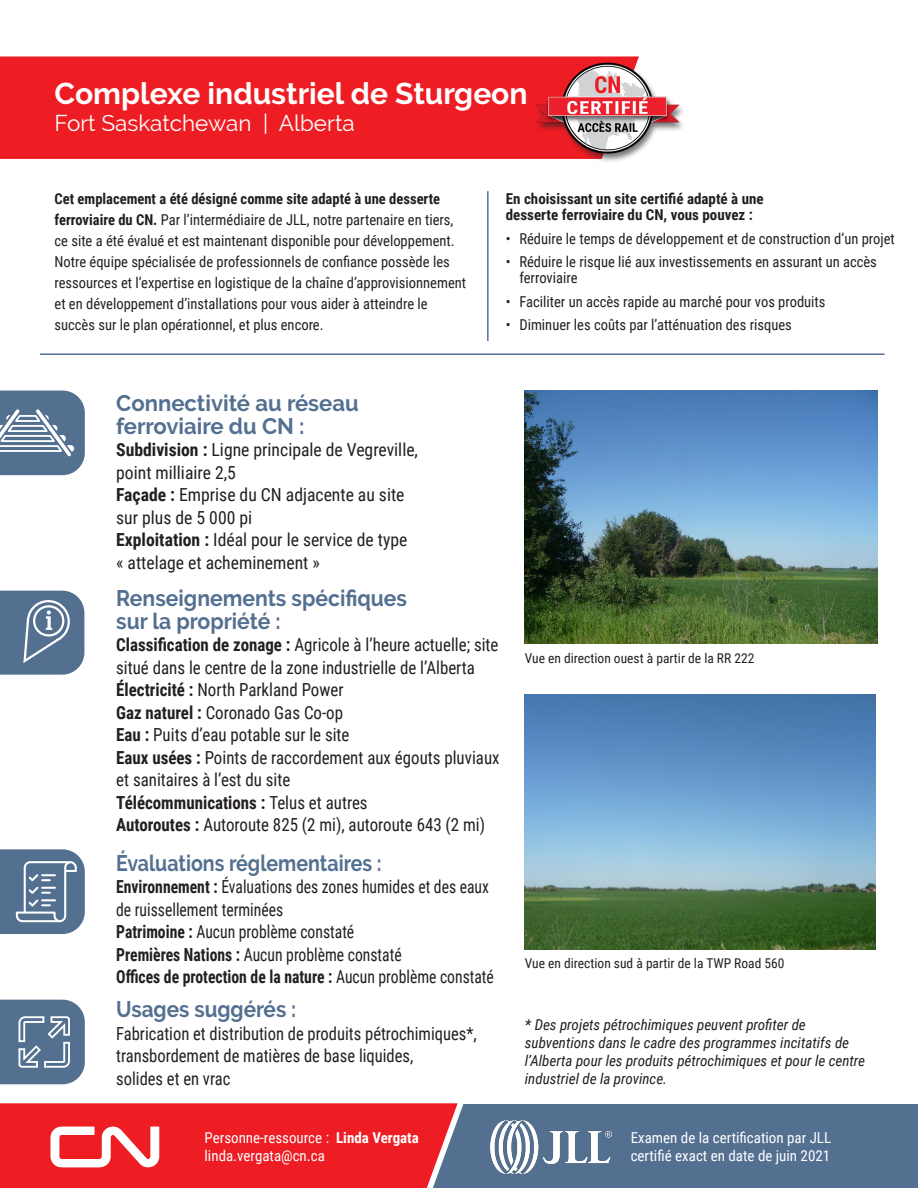
<style>
.page{position:relative;width:918px;height:1188px;background:#fff}
.page>*{position:absolute;margin:0;border:0;box-sizing:border-box;transform-origin:0 0}
.t1{font:700 30px "Raleway";color:#fff}
.t2{font:700 22.5px/22.5px "Raleway";color:#547091;scale:.94 1}
.t3{font:700 22.5px/22.5px "Raleway";color:#547091}
.t4{font:700 22.5px "Raleway";color:#547091;scale:.87 1}
.t5{font:22.5px "Raleway";color:#fff}
.t6{font:700 22.5px "Raleway";color:#547091;scale:.92 1}
.t7{font:18px/22.5px "Roboto Condensed";color:#231f20;scale:.94 1}
.t8{font:18px/22.5px "Roboto Condensed";color:#231f20}
.t9{font:18px/22.5px "Roboto Condensed";color:#231f20;scale:.87 1}
.t10{font:18px/22.5px "Roboto Condensed";color:#231f20;scale:.92 1}
.t11{font:700 18px "Roboto Condensed";color:#231f20;scale:.87 1}
.t12{font:700 18px "Roboto Condensed";color:#231f20;scale:.94 1}
.t13{font:15px/21px "Roboto Condensed";color:#231f20}
.t14{font:italic 15px/18px "Roboto Condensed";color:#231f20}
.t15{font:15px "Roboto Condensed";color:#fff}
.t16{font:700 15px/16.5px "Roboto Condensed";color:#231f20}
.t17{font:13.5px "Roboto Condensed";color:#231f20}
.s1{font-weight:700}
.s2{font-weight:400}
</style>
<div class="page">
<div style="left:0;top:1105px;width:918px;height:83px;background:#547091"></div>
<img style="left:491px;top:1120px;width:121px;height:54px">
<svg style="left:0;top:1103px;width:462px;height:85px;background:#ea2e35"></svg>
<img style="left:525px;top:391px;width:352px;height:253px">
<img style="left:525px;top:695px;width:351px;height:254px">
<hr style="left:487px;top:191px;width:2px;height:150px;background:#547091">
<svg style="left:0;top:391px;width:85px;height:84px;background:#7289a4"></svg>
<svg style="left:0;top:849px;width:85px;height:85px;background:#6c84a0"></svg>
<svg style="left:0;top:590px;width:84px;height:85px;background:#6a829f"></svg>
<svg style="left:0;top:1000px;width:85px;height:84px;background:#6a829f"></svg>
<hr style="left:40px;top:353px;width:845px;height:2px;background:#547091">
<div style="left:0;top:56px;width:519px;height:103px;background:#ee1d23"></div>
<img style="left:519px;top:56px;width:163px;height:106px">
<p class="t1" style="left:55px;top:77px;width:475px">Complexe industriel de Sturgeon</p>
<p class="t5" style="left:55px;top:110px;width:302px">Fort Saskatchewan | Alberta</p>
<p class="t13" style="left:55px;top:188px;width:413px"><span class="s1">Cet emplacement a été désigné comme site adapté à une desserte ferroviaire du CN.</span> Par l’intermédiaire de JLL, notre partenaire en tiers, ce site a été évalué et est maintenant disponible pour développement.<br>Notre équipe spécialisée de professionnels de confiance possède les ressources et l’expertise en logistique de la chaîne d’approvisionnement et en développement d’installations pour vous aider à atteindre le succès sur le plan opérationnel, et plus encore.</p>
<p class="t3" style="left:116px;top:392px;width:244px">Connectivité au réseau ferroviaire du CN :</p>
<p class="t8" style="left:116px;top:438px;width:303px"><span class="s1">Subdivision :</span> Ligne principale de Vegreville, point milliaire 2,5</p>
<p class="t8" style="left:116px;top:483px;width:290px"><span class="s1">Façade :</span> Emprise du CN adjacente au site sur plus de 5 000 pi</p>
<p class="t8" style="left:116px;top:528px;width:293px"><span class="s1">Exploitation :</span> Idéal pour le service de type « attelage et acheminement »</p>
<p class="t16" style="left:506px;top:190px;width:259px">En choisissant un site certifié adapté à une desserte ferroviaire du CN, vous pouvez :</p>
<p class="t13" style="left:506px;top:227px;width:390px">• Réduire le temps de développement et de construction d’un projet</p>
<p class="t13" style="left:519px;top:253px;width:359px;line-height:16.5px;text-indent:-14px">• Réduire le risque lié aux investissements en assurant un accès ferroviaire</p>
<p class="t13" style="left:506px;top:290px;width:321px">• Faciliter un accès rapide au marché pour vos produits</p>
<p class="t13" style="left:506px;top:314px;width:287px">• Diminuer les coûts par l’atténuation des risques</p>
<p class="t2" style="left:116px;top:587px;width:311px">Renseignements spécifiques sur la propriété :</p>
<p class="t7" style="left:116px;top:633px;width:408px"><span class="s1">Classification de zonage :</span> Agricole à l’heure actuelle; site situé dans le centre de la zone industrielle de l’Alberta</p>
<p class="t7" style="left:116px;top:678px;width:243px"><span class="s1">Électricité :</span> North Parkland Power</p>
<p class="t7" style="left:116px;top:701px;width:243px"><span class="s1">Gaz naturel :</span> Coronado Gas Co-op</p>
<p class="t7" style="left:116px;top:723px;width:250px"><span class="s1">Eau :</span> Puits d’eau potable sur le site</p>
<p class="t7" style="left:116px;top:746px;width:409px"><span class="s1">Eaux usées :</span> Points de raccordement aux égouts pluviaux et sanitaires à l’est du site</p>
<p class="t12" style="left:116px;top:790px;width:269px">Télécommunications : <span class="s2">Telus et autres</span></p>
<p class="t7" style="left:116px;top:813px;width:394px"><span class="s1">Autoroutes :</span> Autoroute 825 (2 mi), autoroute 643 (2 mi)</p>
<p class="t4" style="left:116px;top:850px;width:307px">Évaluations réglementaires :</p>
<p class="t9" style="left:116px;top:875px;width:430px"><span class="s1">Environnement :</span> Évaluations des zones humides et des eaux de ruissellement terminées</p>
<p class="t9" style="left:116px;top:920px;width:275px"><span class="s1">Patrimoine :</span> Aucun problème constaté</p>
<p class="t9" style="left:116px;top:942px;width:330px"><span class="s1">Premières Nations :</span> Aucun problème constaté</p>
<p class="t11" style="left:116px;top:964px;width:436px">Offices de protection de la nature : <span class="s2">Aucun problème constaté</span></p>
<p class="t6" style="left:116px;top:996px;width:197px">Usages suggérés :</p>
<p class="t10" style="left:116px;top:1021px;width:393px">Fabrication et distribution de produits pétrochimiques*, transbordement de matières de base liquides,<br>solides et en vrac</p>
<p class="t14" style="left:525px;top:1015px;width:342px">* Des projets pétrochimiques peuvent profiter de subventions dans le cadre des programmes incitatifs de l’Alberta pour les produits pétrochimiques et pour le centre industriel de la province.</p>
<p class="t17" style="left:525px;top:648px;width:231px">Vue en direction ouest à partir de la RR 222</p>
<p class="t17" style="left:525px;top:954px;width:261px">Vue en direction sud à partir de la TWP Road 560</p>
<p class="t15" style="left:205px;top:1127px;width:216px">Personne-ressource : <span class="s1">Linda Vergata</span></p>
<p class="t15" style="left:205px;top:1145px;width:122px">linda.vergata@cn.ca</p>
<p class="t15" style="left:631px;top:1127px;width:202px">Examen de la certification par JLL</p>
<p class="t15" style="left:631px;top:1145px;width:201px">certifié exact en date de juin 2021</p>
</div>
